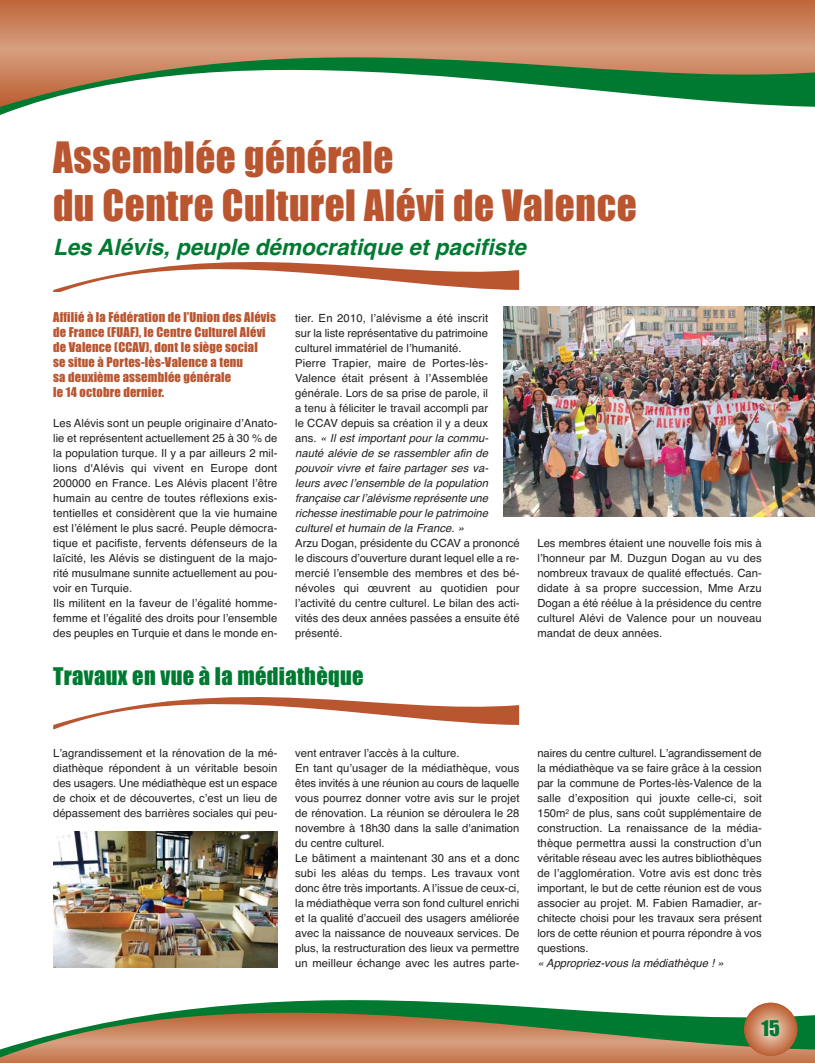
<style>
.page{position:relative;width:815px;height:1063px;background:#fff}
.page>*{position:absolute;margin:0;border:0;box-sizing:border-box;transform-origin:0 0}
.t1{font:40px/48px "Impact";letter-spacing:.015em;color:#b95630}
.t2{font:italic 700 22.5px "Helvetica";color:#007931}
.t3{font:22.5px "Impact";letter-spacing:.015em;color:#007931}
.t4{font:20px "Impact";color:#007931}
.t5{font:12.5px/15px "Impact";letter-spacing:.015em;color:#b95630}
.t6{font:11.25px/15px "Helvetica";letter-spacing:.005em;color:#231f20;text-align:justify}
.t7{font:italic 11.25px "Helvetica";color:#231f20}
.s1{font-style:italic}
</style>
<div class="page">
<svg style="left:0;top:0;width:815px;height:57px"></svg>
<svg style="left:0;top:57px;width:815px;height:58px"></svg>
<div style="left:0;top:1058px;width:815px;height:5px;background:#c6774e"></div>
<svg style="left:0;top:1000px;width:815px;height:58px"></svg>
<svg style="left:744px;top:1003px;width:53px;height:53px"></svg>
<svg style="left:53px;top:262px;width:466px;height:30px"></svg>
<img style="left:503px;top:307px;width:312px;height:210px">
<svg style="left:53px;top:697px;width:466px;height:32px"></svg>
<img style="left:53px;top:832px;width:224px;height:135px">
<h1 class="t1" style="left:53px;top:137px;width:585px">Assemblée générale<br>du Centre Culturel Alévi de Valence</h1>
<h2 class="t2" style="left:53px;top:239px;width:479px">Les Alévis, peuple démocratique et pacifiste</h2>
<p class="t5" style="left:53px;top:310px;width:224px">Affilié à la Fédération de l’Union des Alévis de France (FUAF), le Centre Culturel Alévi de Valence (CCAV), dont le siège social<br>se situe à Portes-lès-Valence a tenu<br>sa deuxième assemblée générale<br>le 14 octobre dernier.</p>
<p class="t6" style="left:53px;top:416px;width:226px;text-align:left">Les Alévis sont un peuple originaire dʼAnato&shy;lie et représentent actuellement 25 à 30 % de la population turque. Il y a par ailleurs 2 mil&shy;lions d'Alévis qui vivent en Europe dont 200000 en France. Les Alévis placent lʼêtre humain au centre de toutes réflexions exis&shy;tentielles et considèrent que la vie humaine est lʼélément le plus sacré. Peuple démocra&shy;tique et pacifiste, fervents défenseurs de la laïcité, les Alévis se distinguent de la majo&shy;rité musulmane sunnite actuellement au pou&shy;voir en Turquie.<br>Ils militent en la faveur de lʼégalité homme&shy;femme et lʼégalité des droits pour lʼensemble des peuples en Turquie et dans le monde en-</p>
<p class="t6" style="left:295px;top:311px;width:197px;text-align:left">tier. En 2010, lʼalévisme a été inscrit sur la liste représentative du patrimoine culturel immatériel de lʼhumanité.<br>Pierre Trapier, maire de Portes-lès-Valence était présent à lʼAssemblée générale. Lors de sa prise de parole, il a tenu à féliciter le travail accompli par le CCAV depuis sa création il y a deux a n s . <span class="s1">« Il est important pour la commu&shy;nauté alévie de se rassembler afin de pouvoir vivre et faire partager ses va&shy;leurs avec lʼensemble de la population française carlʼalévisme représente une richesse inestimable pourle patrimoine culturel et humain de la France. »</span></p>
<p class="t6" style="left:295px;top:536px;width:226px">Arzu Dogan, présidente du CCAV a prononcé le discours dʼouverture durant lequel elle a re&shy;mercié lʼensemble des membres et des bé&shy;névoles qui œuvrent au quotidien pour lʼactivité du centre culturel. Le bilan des acti&shy;vités des deux années passées a ensuite été présenté.</p>
<p class="t6" style="left:537px;top:536px;width:226px">Les membres étaient une nouvelle fois mis à lʼhonneur par M. Duzgun Dogan au vu des nombreux travaux de qualité effectués. Can&shy;didate à sa propre succession, Mme Arzu Dogan a été réélue à la présidence du centre culturel Alévi de Valence pour un nouveau mandat de deux années.</p>
<h2 class="t3" style="left:53px;top:668px;width:312px">Travaux en vue à la médiathèque</h2>
<p class="t6" style="left:53px;top:746px;width:226px">Lʼagrandissement et la rénovation de la mé&shy;diathèque répondent à un véritable besoin des usagers. Une médiathèque est un espace de choix et de découvertes, cʼest un lieu de dépassement des barrières sociales qui peu-</p>
<p class="t6" style="left:295px;top:746px;width:226px;text-align:left">vent entraver lʼaccès à la culture.<br>En tant quʼusager de la médiathèque, vous êtes invités à une réunion au cours de laquelle vous pourrez donner votre avis sur le projet de rénovation. La réunion se déroulera le 28 novembre à 18h30 dans la salle d'animation du centre culturel.<br>Le bâtiment a maintenant 30 ans et a donc subi les aléas du temps. Les travaux vont donc être très importants. A lʼissue de ceux-ci, la médiathèque verra son fond culturel enrichi et la qualité dʼaccueil des usagers améliorée avec la naissance de nouveaux services. De plus, la restructuration des lieux va permettre un meilleur échange avec les autres parte-</p>
<p class="t6" style="left:537px;top:746px;width:226px">naires du centre culturel. Lʼagrandissement de la médiathèque va se faire grâce à la cession par la commune de Portes-lès-Valence de la salle dʼexposition qui jouxte celle-ci, soit 150m<sup>2</sup> de plus, sans coût supplémentaire de construction. La renaissance de la média&shy;thèque permettra aussi la construction dʼun véritable réseau avec les autres bibliothèques de lʼagglomération. Votre avis est donc très important, le but de cette réunion est de vous associer au projet. M. Fabien Ramadier, ar&shy;chitecte choisi pour les travaux sera présent lors de cette réunion et pourra répondre à vos questions.</p>
<p class="t7" style="left:537px;top:959px;width:190px">« Appropriez-vous la médiathèque ! »</p>
<h3 class="t4" style="left:761px;top:1022px;width:20px">15</h3>
</div>
